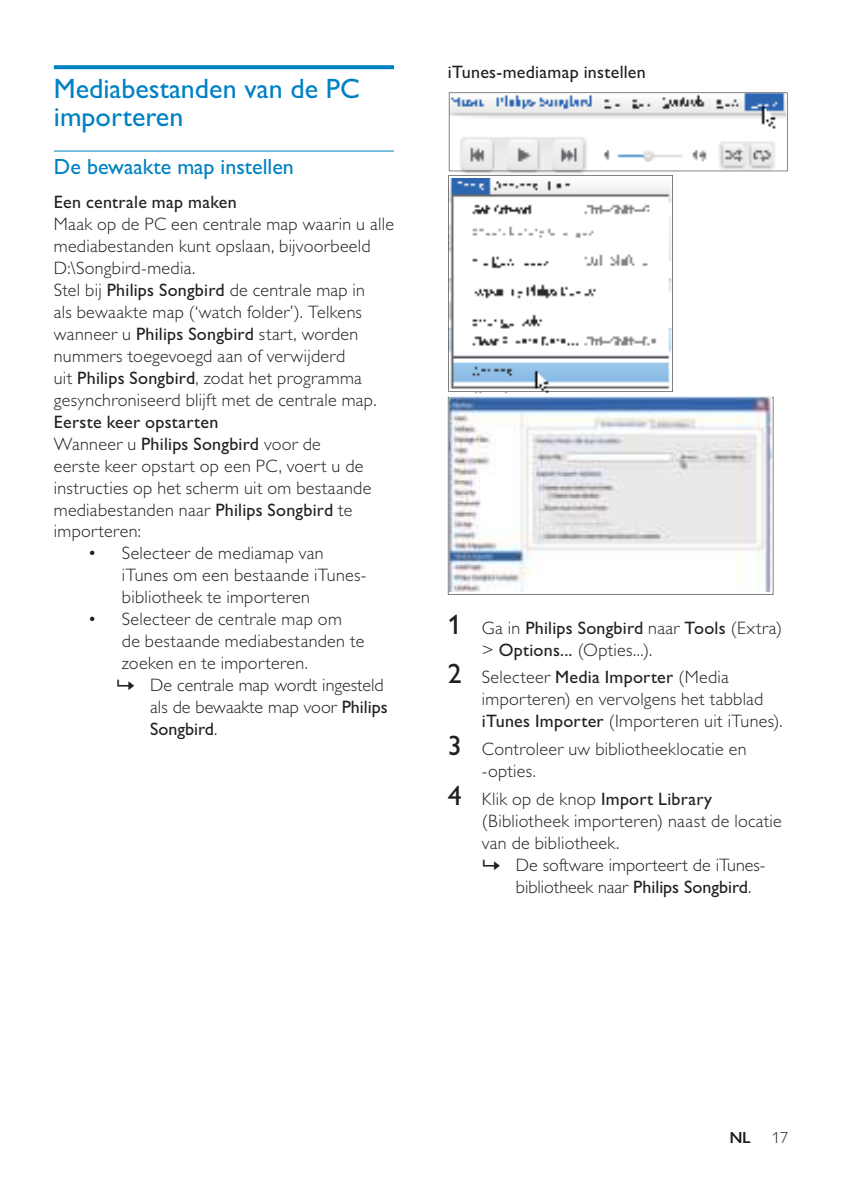
<style>
.page{position:relative;width:842px;height:1190px;background:#fff}
.page>*{position:absolute;margin:0;border:0;box-sizing:border-box;transform-origin:0 0}
.t1{font:28px/28px "Gill Sans Alt One WGL";color:#0081c4}
.t2{font:22px "Gill Sans Alt One WGL";color:#0081c4}
.t3{font:18px/22px "Gill Sans Alt One WGL Light";letter-spacing:.015em;color:#231f20}
.t4{font:18px/22px "Gill Sans Alt One WGL";letter-spacing:.015em;color:#231f20}
.t5{font:16px "Gill Sans Alt One WGL Light";color:#231f20}
.t6{font:16px "Gill Sans Alt One WGL";color:#231f20}
.s1{font-family:"Gill Sans Alt One WGL"}
.s2{font-family:"Gill Sans Alt One WGL Light"}
.s3{font-size:28px}
.s4{font-family:"Gill Sans Alt One WGL";font-size:28px}
</style>
<div class="page">
<img style="left:449px;top:171px;width:337px;height:3px">
<svg style="left:449px;top:93px;width:338px;height:78px"></svg>
<svg style="left:448px;top:175px;width:225px;height:217px"></svg>
<svg style="left:448px;top:397px;width:325px;height:198px"></svg>
<img style="left:449px;top:397px;width:322px;height:195px">
<svg style="left:54px;top:65px;width:340px;height:4px"></svg>
<hr style="left:54px;top:151px;width:340px;height:1px;background:#0081c4">
<h1 class="t1" style="left:54px;top:76px;width:308px">Mediabestanden van de PC importeren</h1>
<p class="t2" style="left:54px;top:158px;width:242px">De bewaakte map instellen</p>
<p class="t4" style="left:54px;top:192px;width:184px">Een centrale map maken</p>
<p class="t3" style="left:54px;top:214px;width:342px">Maak op de PC een centrale map waarin u alle mediabestanden kunt opslaan, bijvoorbeeld D:\Songbird-media.<br>Stel bij <span class="s1">Philips Songbird</span> de centrale map in<br>als bewaakte map (‘watch folder’). Telkens wanneer u <span class="s1">Philips Songbird</span> start, worden nummers toegevoegd aan of verwijderd<br>uit <span class="s1">Philips Songbird</span>, zodat het programma gesynchroniseerd blijft met de centrale map.</p>
<p class="t4" style="left:54px;top:412px;width:269px">Eerste keer opstarten<br><span class="s2">Wanneer u</span> Philips Songbird <span class="s2">voor de</span></p>
<p class="t3" style="left:54px;top:456px;width:319px">eerste keer opstart op een PC, voert u de instructies op het scherm uit om bestaande mediabestanden naar <span class="s1">Philips Songbird</span> te importeren:</p>
<p class="t3" style="left:122px;top:544px;width:246px;text-indent:-34px">• Selecteer de mediamap van iTunes om een bestaande iTunes&shy;bibliotheek te importeren</p>
<p class="t3" style="left:122px;top:610px;width:244px;text-indent:-34px">• Selecteer de centrale map om de bestaande mediabestanden te zoeken en te importeren.</p>
<p class="t3" style="left:150px;top:676px;width:239px">De centrale map wordt ingesteld als de bewaakte map voor <span class="s1">Philips</span></p>
<p class="t4" style="left:150px;top:720px;width:69px">Songbird<span class="s2">.</span></p>
<p class="t4" style="left:448px;top:62px;width:199px">iTunes-mediamap instellen</p>
<p class="t4" style="left:448px;top:618px;width:336px"><span class="s3">1</span> <span class="s2">Ga in</span> Philips Songbird <span class="s2">naar</span> Tools <span class="s2">(Extra)</span></p>
<p class="t3" style="left:448px;top:637px;width:283px;line-height:27.6px;text-indent:34px">&gt; <span class="s1">Options...</span> (Opties...).<br><span class="s4">2</span> Selecteer <span class="s1">Media Importer</span> (Media</p>
<p class="t3" style="left:482px;top:690px;width:302px">importeren) en vervolgens het tabblad <span class="s1">iTunes Importer</span> (Importeren uit iTunes).</p>
<p class="t3" style="left:482px;top:739px;width:266px;text-indent:-34px"><span class="s4">3</span> Controleer uw bibliotheeklocatie en -opties.</p>
<p class="t4" style="left:448px;top:789px;width:266px"><span class="s3">4</span> <span class="s2">Klik op de knop</span> Import Library</p>
<p class="t3" style="left:482px;top:811px;width:302px">(Bibliotheek importeren) naast de locatie van de bibliotheek.</p>
<p class="t3" style="left:516px;top:855px;width:251px">De software importeert de iTunes&shy;bibliotheek naar <span class="s1">Philips Songbird</span>.</p>
<p class="t6" style="left:730px;top:1131px;width:22px">NL</p>
<p class="t5" style="left:772px;top:1131px;width:17px">17</p>
</div>
